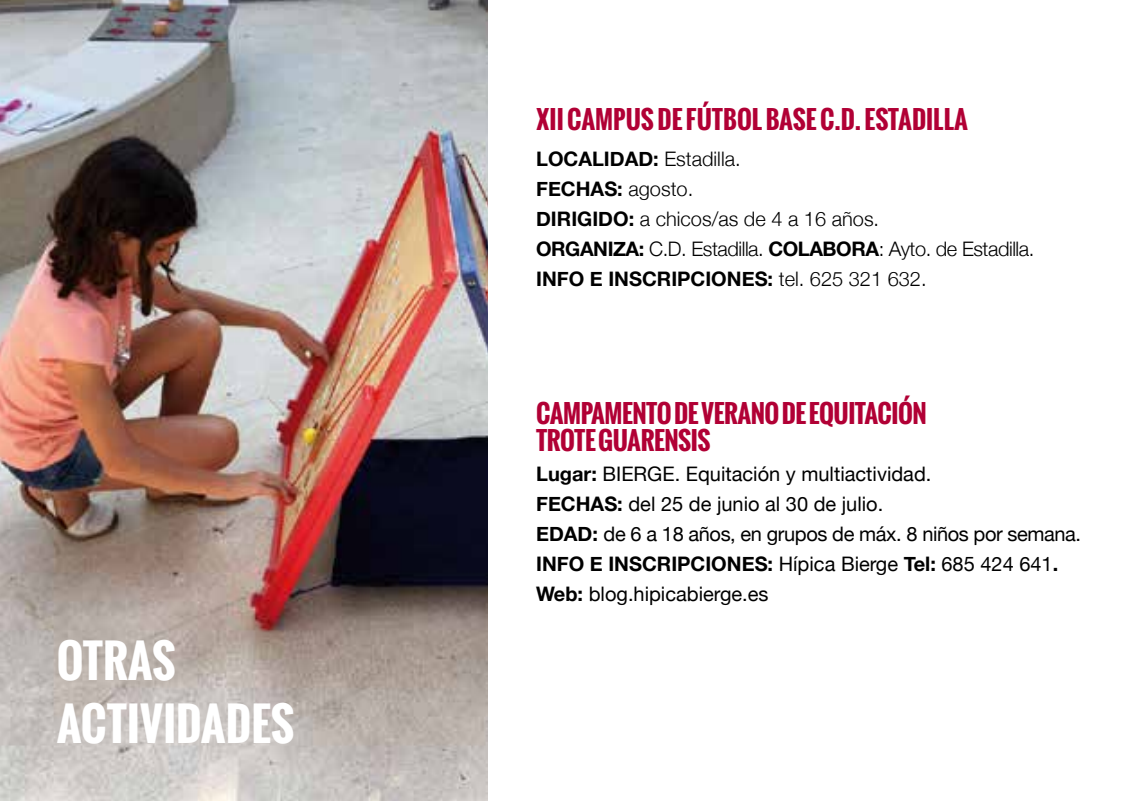
<style>
.page{position:relative;width:1134px;height:801px;background:#fff}
.page>*{position:absolute;margin:0;border:0;box-sizing:border-box;transform-origin:0 0}
.t1{font:700 45px/62.5px "Oswald";color:#fff}
.t2{font:700 25px/27.5px "Oswald";letter-spacing:-.02em;color:#b10035}
.t3{font:700 25px "Oswald";color:#b10035}
.t4{font:20px/30px "Helvetica Neue";color:#000}
.t5{font:300 20px/30px "Helvetica Neue";letter-spacing:-.02em;color:#000}
.s1{font-weight:700}
</style>
<div class="page">
<img style="left:0;top:0;width:487px;height:801px">
<h1 class="t1" style="left:57px;top:629px;width:239px">OTRAS<br>ACTIVIDADES</h1>
<p class="t3" style="left:536px;top:101px;width:433px">XII CAMPUS DE FÚTBOL BASE C.D. ESTADILLA</p>
<p class="t5" style="left:536px;top:143px;width:500px"><span class="s1">LOCALIDAD:</span> Estadilla.<br><span class="s1">FECHAS:</span> agosto.<br><span class="s1">DIRIGIDO:</span> a chicos/as de 4 a 16 años.<br><span class="s1">ORGANIZA:</span> C.D. Estadilla. <span class="s1">COLABORA</span>: Ayto. de Estadilla.<br><span class="s1">INFO E INSCRIPCIONES:</span> tel. 625 321 632.</p>
<p class="t2" style="left:536px;top:399px;width:392px">CAMPAMENTO DE VERANO DE EQUITACIÓN<br>TROTE GUARENSIS</p>
<p class="t4" style="left:536px;top:459px;width:546px"><span class="s1">Lugar:</span> BIERGE. Equitación y multiactividad.<br><span class="s1">FECHAS:</span> del 25 de junio al 30 de julio.<br><span class="s1">EDAD:</span> de 6 a 18 años, en grupos de máx. 8 niños por semana.<br><span class="s1">INFO E INSCRIPCIONES:</span> Hípica Bierge <span class="s1">Tel:</span> 685 424 641<span class="s1">.<br>Web:</span> blog.hipicabierge.es</p>
</div>
